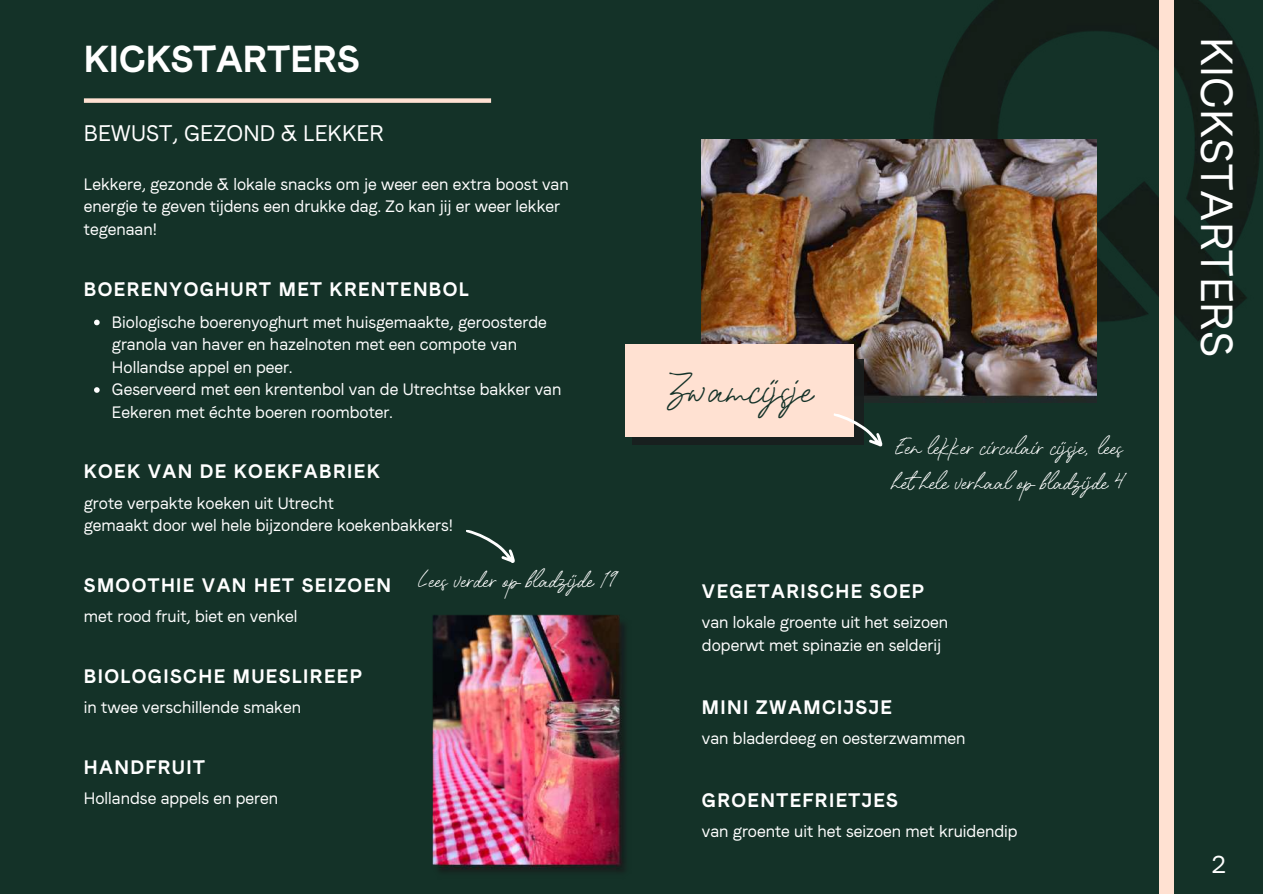
<style>
.page{position:relative;width:1263px;height:894px;background:#fff}
.page>*{position:absolute;margin:0;border:0;box-sizing:border-box;transform-origin:0 0}
.t1{font:46.5px "Quentin Sonata Script";color:#143228}
.t2{font:44.85px "Faro Regular Lucky";color:#fff}
.t3{font:37.5px "Faro Bold Lucky";color:#fff}
.t4{font:25.5px/34.8px "Quentin Sonata Script";color:#fff}
.t5{font:24.75px "Faro Regular Lucky";color:#fff}
.t6{font:22.5px "Faro Regular Lucky";color:#fff}
.t7{font:19.5px "Faro Bold Lucky";letter-spacing:.07em;color:#fff}
.t8{font:16.5px/22.5px "Faro Regular Lucky";color:#fff}
</style>
<div class="page">
<div style="left:0;top:0;width:1263px;height:893px;background:#143228"></div>
<img style="left:933px;top:0;width:327px;height:380px">
<div style="left:1160px;top:875px;width:13px;height:18px;background:#ffe1d2"></div>
<div style="left:1160px;top:28px;width:13px;height:847px;background:#ffe1d2"></div>
<div style="left:1160px;top:1px;width:13px;height:27px;background:#ffe1d2"></div>
<div style="left:84px;top:98px;width:407px;height:5px;background:#ffe1d2"></div>
<img style="left:702px;top:139px;width:395px;height:264px">
<div style="left:632px;top:359px;width:232px;height:86px;background:#191e1e"></div>
<div style="left:626px;top:344px;width:228px;height:93px;background:#ffe1d2"></div>
<svg style="left:466px;top:530px;width:49px;height:33px"></svg>
<svg style="left:834px;top:413px;width:49px;height:34px"></svg>
<img style="left:432px;top:614px;width:193px;height:258px">
<svg style="left:94px;top:319px;width:6px;height:6px"></svg>
<svg style="left:94px;top:387px;width:6px;height:5px"></svg>
<h3 class="t3" style="left:84px;top:36px;width:277px">KICKSTARTERS</h3>
<h3 class="t6" style="left:84px;top:119px;width:301px">BEWUST, GEZOND &amp; LEKKER</h3>
<p class="t8" style="left:84px;top:172px;width:486px">Lekkere, gezonde &amp; lokale snacks om je weer een extra boost van energie te geven tijdens een drukke dag. Zo kan jij er weer lekker tegenaan!</p>
<p class="t7" style="left:84px;top:277px;width:387px">BOERENYOGHURT MET KRENTENBOL</p>
<p class="t8" style="left:112px;top:310px;width:451px">Biologische boerenyoghurt met huisgemaakte, geroosterde granola van haver en hazelnoten met een compote van Hollandse appel en peer.<br>Geserveerd met een krentenbol van de Utrechtse bakker van Eekeren met échte boeren roomboter.</p>
<p class="t7" style="left:84px;top:459px;width:297px">KOEK VAN DE KOEKFABRIEK</p>
<p class="t8" style="left:84px;top:491px;width:371px">grote verpakte koeken uit Utrecht<br>gemaakt door wel hele bijzondere koekenbakkers!</p>
<p class="t7" style="left:84px;top:573px;width:309px">SMOOTHIE VAN HET SEIZOEN</p>
<p class="t8" style="left:84px;top:604px;width:215px">met rood fruit, biet en venkel</p>
<p class="t7" style="left:84px;top:663px;width:279px">BIOLOGISCHE MUESLIREEP</p>
<p class="t8" style="left:84px;top:695px;width:219px">in twee verschillende smaken</p>
<p class="t7" style="left:84px;top:754px;width:123px">HANDFRUIT</p>
<h3 class="t4" style="left:418px;top:563px;width:201px">Lees verder op bladzijde 19</h3>
<h1 class="t1" style="left:666px;top:367px;width:148px">Zwamcijsje</h1>
<h3 class="t4" style="left:892px;top:430px;width:235px">Een lekker circulair cijsje, lees het hele verhaal op bladzijde 4</h3>
<p class="t7" style="left:702px;top:579px;width:224px">VEGETARISCHE SOEP</p>
<p class="t8" style="left:702px;top:611px;width:248px">van lokale groente uit het seizoen doperwt met spinazie en selderij</p>
<p class="t7" style="left:702px;top:694px;width:191px">MINI ZWAMCIJSJE</p>
<p class="t8" style="left:702px;top:726px;width:265px">van bladerdeeg en oesterzwammen</p>
<p class="t8" style="left:84px;top:786px;width:196px">Hollandse appels en peren</p>
<p class="t7" style="left:702px;top:788px;width:198px">GROENTEFRIETJES</p>
<p class="t8" style="left:702px;top:820px;width:317px">van groente uit het seizoen met kruidendip</p>
<h2 class="t2" style="left:1244px;top:37px;width:321px;rotate:90deg">KICKSTARTERS</h2>
<h3 class="t5" style="left:1211px;top:848px;width:16px">2</h3>
</div>
